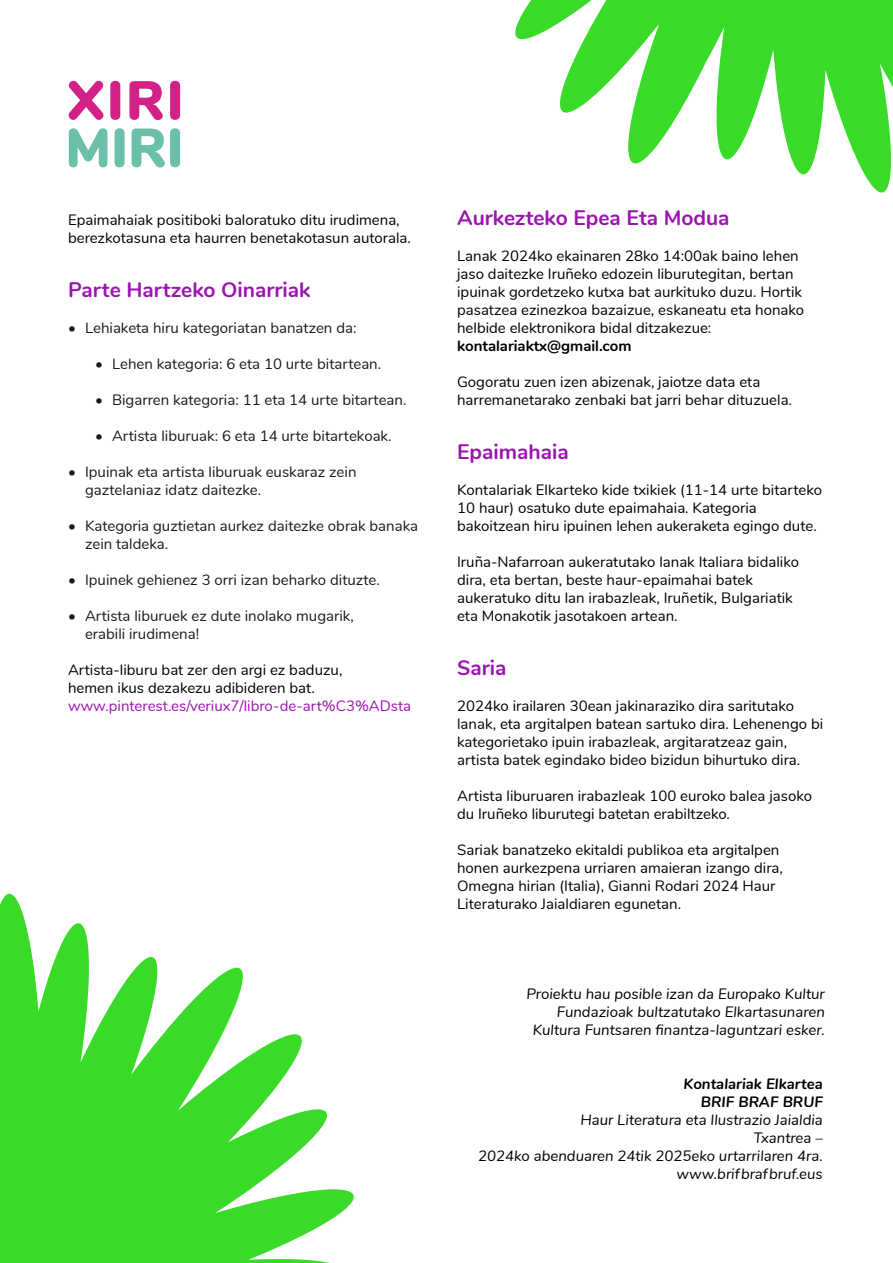
<style>
.page{position:relative;width:893px;height:1263px;background:#fff}
.page>*{position:absolute;margin:0;border:0;box-sizing:border-box;transform-origin:0 0}
.t1{font:900 54.45px "Nunito";color:#d32187}
.t2{font:900 54.45px "Nunito";color:#6ac0a8}
.t3{font:700 21px "Nunito";color:#9c14af}
.t4{font:15px/18px "Nunito";color:#000}
.t5{font:15px/18px "Nunito";color:#1a1a1a}
.t6{font:italic 15px/18px "Nunito";color:#000;text-align:right}
.t7{font:15px "Nunito";color:#9c14af}
.t8{font:italic 700 15px/18px "Nunito";color:#000;text-align:right}
.t9{font:700 15px "Nunito";color:#000}
</style>
<div class="page">
<svg style="left:0;top:893px;width:354px;height:370px;fill:#3ada29"></svg>
<svg style="left:515px;top:0;width:378px;height:193px;fill:#3ada29"></svg>
<h1 class="t1" style="left:67px;top:64px;width:118px">XIRI</h1>
<h1 class="t2" style="left:65px;top:112px;width:120px">MIRI</h1>
<p class="t4" style="left:68px;top:211px;width:344px">Epaimahaiak positiboki baloratuko ditu irudimena, berezkotasuna eta haurren benetakotasun autorala.</p>
<h2 class="t3" style="left:68px;top:276px;width:244px">Parte Hartzeko Oinarriak</h2>
<p class="t5" style="left:68px;top:319px;width:290px">• Lehiaketa hiru kategoriatan banatzen da:</p>
<p class="t5" style="left:95px;top:355px;width:288px">• Lehen kategoria: 6 eta 10 urte bitartean.</p>
<p class="t5" style="left:95px;top:391px;width:313px">• Bigarren kategoria: 11 eta 14 urte bitartean.</p>
<p class="t5" style="left:95px;top:427px;width:298px">• Artista liburuak: 6 eta 14 urte bitartekoak.</p>
<p class="t5" style="left:85px;top:463px;width:273px;text-indent:-17px">• Ipuinak eta artista liburuak euskaraz zein gaztelaniaz idatz daitezke.</p>
<p class="t5" style="left:85px;top:517px;width:335px;text-indent:-17px">• Kategoria guztietan aurkez daitezke obrak banaka zein taldeka.</p>
<p class="t5" style="left:68px;top:571px;width:313px">• Ipuinek gehienez 3 orri izan beharko dituzte.</p>
<p class="t5" style="left:85px;top:607px;width:270px;text-indent:-17px">• Artista liburuek ez dute inolako mugarik, erabili irudimena!</p>
<p class="t4" style="left:68px;top:661px;width:276px">Artista-liburu bat zer den argi ez baduzu, hemen ikus dezakezu adibideren bat.</p>
<p class="t7" style="left:68px;top:696px;width:345px">www.pinterest.es/veriux7/libro-de-art%C3%ADsta</p>
<h2 class="t3" style="left:457px;top:204px;width:274px">Aurkezteko Epea Eta Modua</h2>
<p class="t4" style="left:457px;top:247px;width:349px">Lanak 2024ko ekainaren 28ko 14:00ak baino lehen jaso daitezke Iruñeko edozein liburutegitan, bertan ipuinak gordetzeko kutxa bat aurkituko duzu. Hortik pasatzea ezinezkoa bazaizue, eskaneatu eta honako helbide elektronikora bidal ditzakezue:</p>
<p class="t9" style="left:457px;top:336px;width:176px">kontalariaktx@gmail.com</p>
<p class="t4" style="left:457px;top:373px;width:336px">Gogoratu zuen izen abizenak, jaiotze data eta harremanetarako zenbaki bat jarri behar dituzuela.</p>
<h2 class="t3" style="left:457px;top:438px;width:113px">Epaimahaia</h2>
<p class="t4" style="left:457px;top:481px;width:366px">Kontalariak Elkarteko kide txikiek (11-14 urte bitarteko<br>10 haur) osatuko dute epaimahaia. Kategoria bakoitzean hiru ipuinen lehen aukeraketa egingo dute.</p>
<p class="t4" style="left:457px;top:553px;width:343px">Iruña-Nafarroan aukeratutako lanak Italiara bidaliko dira, eta bertan, beste haur-epaimahai batek aukeratuko ditu lan irabazleak, Iruñetik, Bulgariatik eta Monakotik jasotakoen artean.</p>
<h2 class="t3" style="left:457px;top:654px;width:51px">Saria</h2>
<p class="t4" style="left:457px;top:697px;width:368px">2024ko irailaren 30ean jakinaraziko dira saritutako lanak, eta argitalpen batean sartuko dira. Lehenengo bi kategorietako ipuin irabazleak, argitaratzeaz gain, artista batek egindako bideo bizidun bihurtuko dira.</p>
<p class="t4" style="left:457px;top:787px;width:356px">Artista liburuaren irabazleak 100 euroko balea jasoko du Iruñeko liburutegi batetan erabiltzeko.</p>
<p class="t4" style="left:457px;top:841px;width:327px">Sariak banatzeko ekitaldi publikoa eta argitalpen honen aurkezpena urriaren amaieran izango dira, Omegna hirian (Italia), Gianni Rodari 2024 Haur Literaturako Jaialdiaren egunetan.</p>
<p class="t6" style="left:526px;top:985px;width:300px">Proiektu hau posible izan da Europako Kultur<br>Fundazioak bultzatutako Elkartasunaren<br>Kultura Funtsaren finantza-laguntzari esker.</p>
<p class="t8" style="left:683px;top:1075px;width:141px">Kontalariak Elkartea<br>BRIF BRAF BRUF</p>
<p class="t6" style="left:478px;top:1111px;width:346px">Haur Literatura eta Ilustrazio Jaialdia<br>Txantrea –<br>2024ko abenduaren 24tik 2025eko urtarrilaren 4ra. www.brifbrafbruf.eus</p>
</div>
